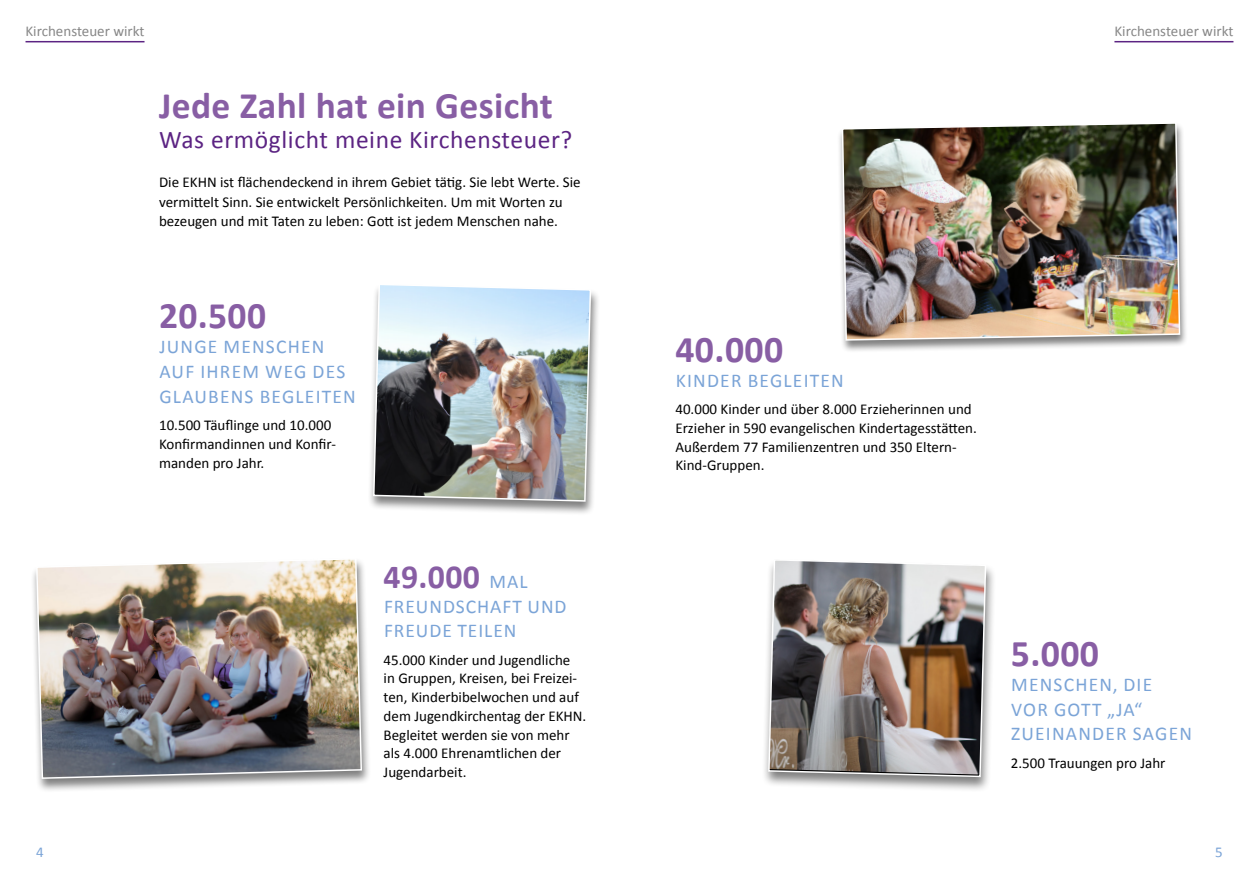
<style>
.page{position:relative;width:1259px;height:893px;background:#fff}
.page>*{position:absolute;margin:0;border:0;box-sizing:border-box;transform-origin:0 0}
.t1{font:700 37.8px "Calibri";letter-spacing:.01em;color:#885ea4}
.t2{font:700 37.5px "Calibri";letter-spacing:.01em;color:#885ea4}
.t3{font:700 33.75px "Calibri";color:#885ea4}
.t4{font:25.5px "Calibri";letter-spacing:.025em;color:#5c2483}
.t5{font:19.5px/24.8px "Calibri";letter-spacing:.06em;color:#7ba4d7}
.t6{font:15px/18.8px "Calibri";color:#000}
.t7{font:15px "Calibri";color:#878787}
.t8{font:15px "Calibri";color:#7ba4d7}
.s1{font-weight:400;font-size:19.5px;color:#7ba4d7}
</style>
<div class="page">
<hr style="left:26px;top:41px;width:118px;height:1px;background:#5c2483">
<hr style="left:1114px;top:41px;width:119px;height:1px;background:#5c2483">
<div style="left:367px;top:283px;width:233px;height:233px;background:#000;opacity:.5"></div>
<img style="left:372px;top:283px;width:220px;height:219px">
<div style="left:837px;top:121px;width:351px;height:232px;background:#000;opacity:.5"></div>
<img style="left:841px;top:121px;width:340px;height:220px">
<div style="left:30px;top:557px;width:341px;height:236px;background:#000;opacity:.5"></div>
<img style="left:35px;top:557px;width:328px;height:223px">
<div style="left:761px;top:558px;width:236px;height:235px;background:#000;opacity:.5"></div>
<img style="left:767px;top:558px;width:220px;height:220px">
<p class="t7" style="left:26px;top:21px;width:120px">Kirchensteuer wirkt</p>
<p class="t7" style="left:1114px;top:21px;width:120px">Kirchensteuer wirkt</p>
<h2 class="t2" style="left:159px;top:79px;width:395px">Jede Zahl hat ein Gesicht</h2>
<h3 class="t4" style="left:159px;top:124px;width:415px">Was ermöglicht meine Kirchensteuer?</h3>
<p class="t6" style="left:159px;top:172px;width:423px;line-height:19.5px">Die EKHN ist flächendeckend in ihrem Gebiet tätig. Sie lebt Werte. Sie vermittelt Sinn. Sie entwickelt Persönlichkeiten. Um mit Worten zu bezeugen und mit Taten zu leben: Gott ist jedem Menschen nahe.</p>
<h2 class="t2" style="left:159px;top:289px;width:108px">20.500</h2>
<h3 class="t5" style="left:159px;top:334px;width:198px">JUNGE MENSCHEN<br>AUF IHREM WEG DES<br>GLAUBENS BEGLEITEN</h3>
<p class="t6" style="left:159px;top:416px;width:178px">10.500 Täuflinge und 10.000<br>Konfirmandinnen und Konfir&shy;manden pro Jahr.</p>
<h3 class="t3" style="left:384px;top:553px;width:145px">49.000 <span class="s1">MAL</span></h3>
<h3 class="t5" style="left:384px;top:594px;width:184px">FREUNDSCHAFT UND<br>FREUDE TEILEN</h3>
<p class="t6" style="left:384px;top:650px;width:204px">45.000 Kinder und Jugendliche<br>in Gruppen, Kreisen, bei Freizei&shy;ten, Kinderbibelwochen und auf dem Jugendkirchentag der EKHN.<br>Begleitet werden sie von mehr als 4.000 Ehrenamtlichen der<br>Jugendarbeit.</p>
<h1 class="t1" style="left:675px;top:323px;width:109px">40.000</h1>
<h3 class="t5" style="left:676px;top:368px;width:169px">KINDER BEGLEITEN</h3>
<p class="t6" style="left:675px;top:400px;width:303px">40.000 Kinder und über 8.000 Erzieherinnen und Erzieher in 590 evangelischen Kindertagesstätten.<br>Außerdem 77 Familienzentren und 350 Eltern-Kind-Gruppen.</p>
<h1 class="t1" style="left:1010px;top:627px;width:90px">5.000</h1>
<h3 class="t5" style="left:1011px;top:672px;width:182px">MENSCHEN, DIE<br>VOR GOTT „JA“<br>ZUEINANDER SAGEN</h3>
<p class="t6" style="left:1010px;top:753px;width:156px">2.500 Trauungen pro Jahr</p>
<p class="t8" style="left:36px;top:842px;width:9px">4</p>
<p class="t8" style="left:1215px;top:842px;width:9px">5</p>
</div>
